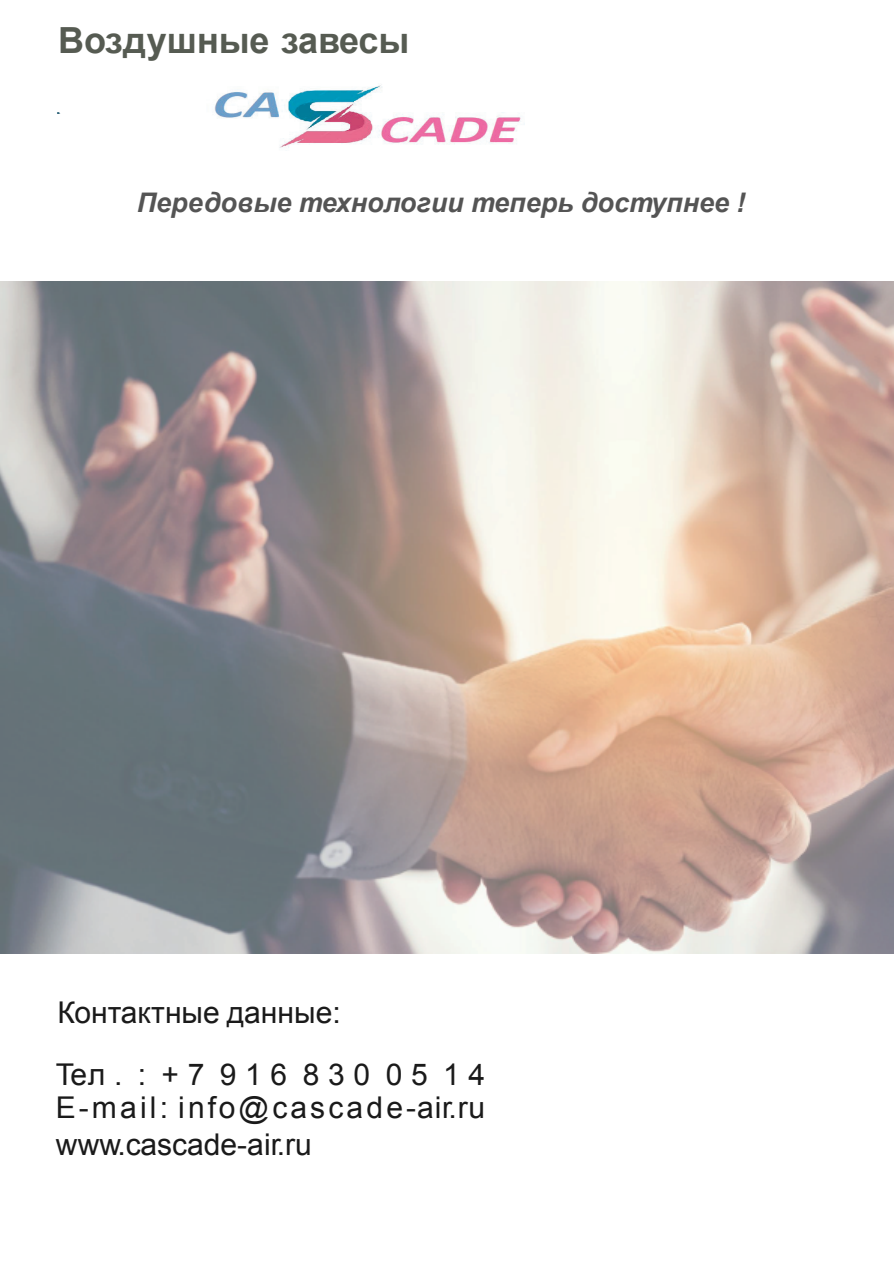
<style>
.page{position:relative;width:894px;height:1263px;background:#fff}
.page>*{position:absolute;margin:0;border:0;box-sizing:border-box;transform-origin:0 0}
.t1{font:700 42px "Truth CYR";color:#19546c}
.t2{font:700 36px "Arial";color:#565b52}
.t3{font:30px/37px "Arial";letter-spacing:.03em;color:#1a1a1a}
.t4{font:30px/61.9px "Arial";letter-spacing:.005em;color:#1a1a1a}
.t5{font:italic 700 27px "Arial";color:#545454}
</style>
<div class="page">
<img style="left:0;top:282px;width:893px;height:671px">
<img style="left:214px;top:85px;width:307px;height:63px">
<p class="t2" style="left:58px;top:21px;width:352px">Воздушные завесы</p>
<p class="t1" style="left:51px;top:77px;width:11px">CA</p>
<p class="t5" style="left:137px;top:188px;width:610px">Передовые технологии теперь доступнее !</p>
<p class="t4" style="left:56px;top:981px;width:430px">Контактные данные:<br>Тел. : +7 916 830 05 14</p>
<p class="t3" style="left:56px;top:1089px;width:430px">E-mail: info@cascade-air.ru www.cascade-air.ru</p>
</div>
